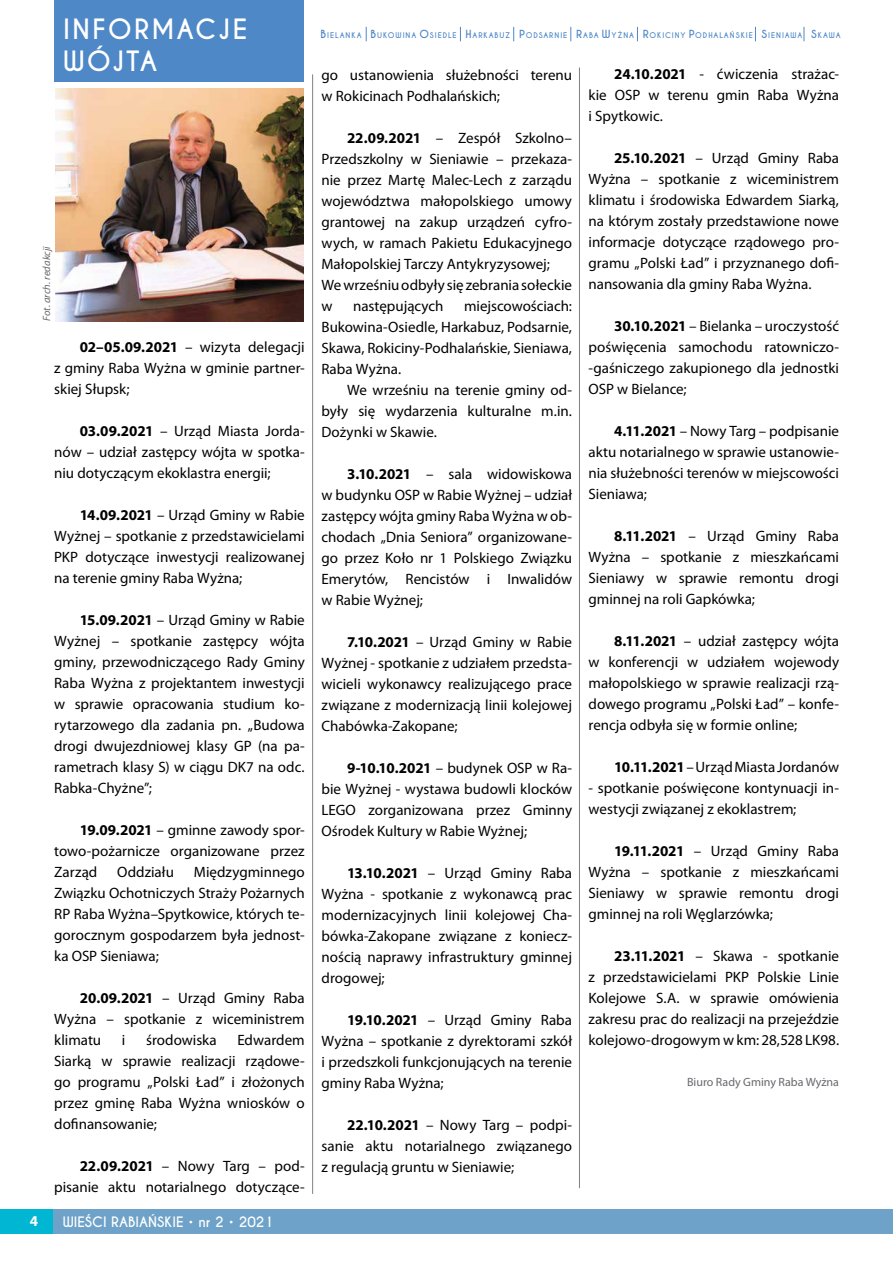
<style>
.page{position:relative;width:893px;height:1263px;background:#fff}
.page>*{position:absolute;margin:0;border:0;box-sizing:border-box;transform-origin:0 0}
.t1{font:700 26.25px/31.5px "Caviar Dreams";letter-spacing:.075em;color:#fff}
.t2{font:15px/21px "Myriad Pro";color:#000;text-align:justify}
.t3{font:700 15px "Myriad Pro";color:#fff}
.t4{font:700 13.5px "Caviar Dreams";color:#fff}
.t5{font:12px "Myriad Pro";color:#68676c}
.t6{font:italic 10.5px "Myriad Pro";letter-spacing:.01em;color:#68676c}
.t7{font:700 7.35px "Caviar Dreams";letter-spacing:.12em;color:#4f88c7}
.s1{font-size:10.5px}
.s2{font-weight:700}
</style>
<div class="page">
<div style="left:54px;top:1210px;width:839px;height:24px;background:#6ea2c8"></div>
<div style="left:0;top:1210px;width:52px;height:24px;background:#00b6d3"></div>
<img style="left:55px;top:89px;width:249px;height:233px">
<div style="left:55px;top:0;width:249px;height:82px;background:#4f88c7"></div>
<svg style="left:804px;top:27px;width:1px;height:14px"></svg>
<svg style="left:755px;top:27px;width:1px;height:14px"></svg>
<svg style="left:637px;top:27px;width:1px;height:14px"></svg>
<svg style="left:570px;top:27px;width:1px;height:14px"></svg>
<svg style="left:513px;top:27px;width:1px;height:14px"></svg>
<svg style="left:460px;top:27px;width:1px;height:14px"></svg>
<svg style="left:366px;top:27px;width:1px;height:14px"></svg>
<hr style="left:312px;top:74px;width:1px;height:1120px;background:#818084">
<hr style="left:579px;top:67px;width:1px;height:1121px;background:#818084">
<h1 class="t1" style="left:63px;top:14px;width:186px">INFORMACJE<br>WÓJTA</h1>
<p class="t7" style="left:320px;top:31px;width:522px"><span class="s1">B</span>IELANKA <span class="s1">B</span> UKOWINA <span class="s1">O</span>SIEDLE <span class="s1">H</span>ARKABUZ <span class="s1">P</span>ODSARNIE <span class="s1">R</span>ABA <span class="s1">W</span>YŻNA <span class="s1">R</span>OKICINY <span class="s1">P</span>ODHALAŃSKIE <span class="s1">S</span>IENIAWA <span class="s1">S</span>KAWA</p>
<p class="t2" style="left:588px;top:63px;width:252px;text-indent:26px"><span class="s2">24.10.2021</span> - ćwiczenia strażac&shy;kie OSP w terenu gmin Raba Wyżna i Spytkowic.</p>
<p class="t2" style="left:588px;top:147px;width:252px;text-indent:26px"><span class="s2">25.10.2021</span> – Urząd Gminy Raba Wyżna – spotkanie z wiceministrem klimatu i środowiska Edwardem Siarką, na którym zostały przedstawione nowe informacje dotyczące rządowego pro&shy;gramu „Polski Ład” i przyznanego dofi&shy;nansowania dla gminy Raba Wyżna.</p>
<p class="t2" style="left:589px;top:315px;width:252px;text-indent:26px"><span class="s2">30.10.2021</span> – Bielanka – uroczystość poświęcenia samochodu ratowniczo--gaśniczego zakupionego dla jednostki OSP w Bielance;</p>
<p class="t2" style="left:589px;top:420px;width:252px;text-indent:26px"><span class="s2">4.11.2021</span> – Nowy Targ – podpisanie aktu notarialnego w sprawie ustanowie&shy;nia służebności terenów w miejscowości Sieniawa;</p>
<p class="t2" style="left:589px;top:525px;width:252px;text-indent:26px"><span class="s2">8.11.2021</span> – Urząd Gminy Raba Wyżna – spotkanie z mieszkańcami Sieniawy w sprawie remontu drogi gminnej na roli Gapkówka;</p>
<p class="t2" style="left:589px;top:630px;width:252px;text-indent:26px"><span class="s2">8.11.2021</span> – udział zastępcy wójta w konferencji w udziałem wojewody małopolskiego w sprawie realizacji rzą&shy;dowego programu „Polski Ład” – konfe&shy;rencja odbyła się w formie online;</p>
<p class="t2" style="left:614px;top:756px;width:227px"><span class="s2">10.11.2021</span> – Urząd Miasta Jordanów</p>
<p class="t2" style="left:589px;top:777px;width:252px">- spotkanie poświęcone kontynuacji in&shy;westycji związanej z ekoklastrem;</p>
<p class="t2" style="left:589px;top:840px;width:252px;text-indent:26px"><span class="s2">19.11.2021</span> – Urząd Gminy Raba Wyżna – spotkanie z mieszkańcami Sieniawy w sprawie remontu drogi gminnej na roli Węglarzówka;</p>
<p class="t2" style="left:589px;top:945px;width:252px;text-indent:26px"><span class="s2">23.11.2021</span> – Skawa - spotkanie z przedstawicielami PKP Polskie Linie Kolejowe S.A. w sprawie omówienia zakresu prac do realizacji na przejeździe kolejowo-drogowym w km: 28,528 LK98.</p>
<p class="t5" style="left:687px;top:1074px;width:153px">Biuro Rady Gminy Raba Wyżna</p>
<p class="t2" style="left:321px;top:64px;width:252px">go ustanowienia służebności terenu w Rokicinach Podhalańskich;</p>
<p class="t2" style="left:321px;top:127px;width:252px;text-align:left;text-indent:26px"><span class="s2">22.09.2021</span> – Zespół Szkolno–<br>Przedszkolny w Sieniawie – przekaza&shy;nie przez Martę Malec-Lech z zarządu województwa małopolskiego umowy grantowej na zakup urządzeń cyfro&shy;wych, w ramach Pakietu Edukacyjnego<br>Małopolskiej Tarczy Antykryzysowej;<br>We wrześniu odbyły się zebrania sołeckie w</p>
<p class="t6" style="left:40px;top:321px;width:77px;rotate:-90deg">Fot. arch. redakcji</p>
<p class="t2" style="left:321px;top:295px;width:252px;text-indent:143px">miejscowościach:<br>Bukowina-Osiedle, Harkabuz, Podsarnie, Skawa, Rokiciny-Podhalańskie, Sieniawa, Raba Wyżna.</p>
<p class="t2" style="left:321px;top:379px;width:252px;text-indent:26px">We wrześniu na terenie gminy od&shy;były się wydarzenia kulturalne m.in.<br>Dożynki w Skawie.</p>
<p class="t2" style="left:321px;top:463px;width:252px;text-indent:26px"><span class="s2">3.10.2021</span> – sala widowiskowa w budynku OSP w Rabie Wyżnej – udział zastępcy wójta gminy Raba Wyżna w ob&shy;chodach „Dnia Seniora” organizowane&shy;go przez Koło nr 1 Polskiego Związku Emerytów, Rencistów i Inwalidów w Rabie Wyżnej;</p>
<p class="t2" style="left:322px;top:631px;width:252px;text-indent:26px"><span class="s2">7.10.2021</span> – Urząd Gminy w Rabie Wyżnej - spotkanie z udziałem przedsta&shy;wicieli wykonawcy realizującego prace związane z modernizacją linii kolejowej Chabówka-Zakopane;</p>
<p class="t2" style="left:322px;top:757px;width:252px;text-indent:26px"><span class="s2">9-10.10.2021</span> – budynek OSP w Ra&shy;bie Wyżnej - wystawa budowli klocków LEGO zorganizowana przez Gminny Ośrodek Kultury w Rabie Wyżnej;</p>
<p class="t2" style="left:322px;top:862px;width:252px;text-indent:26px"><span class="s2">13.10.2021</span> – Urząd Gminy Raba Wyżna - spotkanie z wykonawcą prac modernizacyjnych linii kolejowej Cha&shy;bówka-Zakopane związane z koniecz&shy;nością naprawy infrastruktury gminnej drogowej;</p>
<p class="t2" style="left:322px;top:1009px;width:252px;text-indent:26px"><span class="s2">19.10.2021</span> – Urząd Gminy Raba Wyżna – spotkanie z dyrektorami szkół i przedszkoli funkcjonujących na terenie gminy Raba Wyżna;</p>
<p class="t2" style="left:322px;top:1114px;width:252px;text-indent:26px"><span class="s2">22.10.2021</span> – Nowy Targ – podpi&shy;sanie aktu notarialnego związanego z regulacją gruntu w Sieniawie;</p>
<p class="t2" style="left:353px;top:295px;width:92px">następujących</p>
<p class="t2" style="left:54px;top:336px;width:252px;text-indent:26px"><span class="s2">02–05.09.2021</span> – wizyta delegacji z gminy Raba Wyżna w gminie partner&shy;skiej Słupsk;</p>
<p class="t2" style="left:54px;top:420px;width:252px;text-indent:26px"><span class="s2">03.09.2021</span> – Urząd Miasta Jorda&shy;nów – udział zastępcy wójta w spotka&shy;niu dotyczącym ekoklastra energii;</p>
<p class="t2" style="left:54px;top:504px;width:252px;text-indent:26px"><span class="s2">14.09.2021</span> – Urząd Gminy w Rabie Wyżnej – spotkanie z przedstawicielami PKP dotyczące inwestycji realizowanej na terenie gminy Raba Wyżna;</p>
<p class="t2" style="left:54px;top:609px;width:252px;text-indent:26px"><span class="s2">15.09.2021</span> – Urząd Gminy w Rabie Wyżnej – spotkanie zastępcy wójta gminy, przewodniczącego Rady Gminy Raba Wyżna z projektantem inwestycji w sprawie opracowania studium ko&shy;rytarzowego dla zadania pn. „Budowa drogi dwujezdniowej klasy GP (na pa&shy;rametrach klasy S) w ciągu DK7 na odc.<br>Rabka-Chyżne”;</p>
<p class="t2" style="left:54px;top:819px;width:252px;text-indent:26px"><span class="s2">19.09.2021</span> – gminne zawody spor&shy;towo-pożarnicze organizowane przez Zarząd</p>
<p class="t2" style="left:54px;top:861px;width:252px;text-indent:140px">Międzygminnego Związku Ochotniczych Straży Pożarnych RP Raba Wyżna–Spytkowice, których te&shy;gorocznym gospodarzem była jednost&shy;ka OSP Sieniawa;</p>
<p class="t2" style="left:54px;top:987px;width:252px;text-indent:26px"><span class="s2">20.09.2021</span> – Urząd Gminy Raba Wyżna – spotkanie z wiceministrem klimatu</p>
<p class="t2" style="left:117px;top:861px;width:58px">Oddziału</p>
<p class="t2" style="left:54px;top:1029px;width:252px;text-indent:183px">Edwardem Siarką w sprawie realizacji rządowe&shy;go programu „Polski Ład” i złożonych przez gminę Raba Wyżna wniosków o dofinansowanie;</p>
<p class="t2" style="left:54px;top:1155px;width:252px;text-align:right"><span class="s2">22.09.2021</span> – Nowy Targ – pod&shy;pisanie aktu notarialnego dotyczące-</p>
<p class="t2" style="left:122px;top:1029px;width:5px">i</p>
<p class="t2" style="left:146px;top:1029px;width:72px">środowiska</p>
<p class="t3" style="left:30px;top:1211px;width:10px">4</p>
<p class="t4" style="left:63px;top:1214px;width:213px">WIEŚCI RABIAŃSKIE • nr 2 • 2021</p>
</div>
